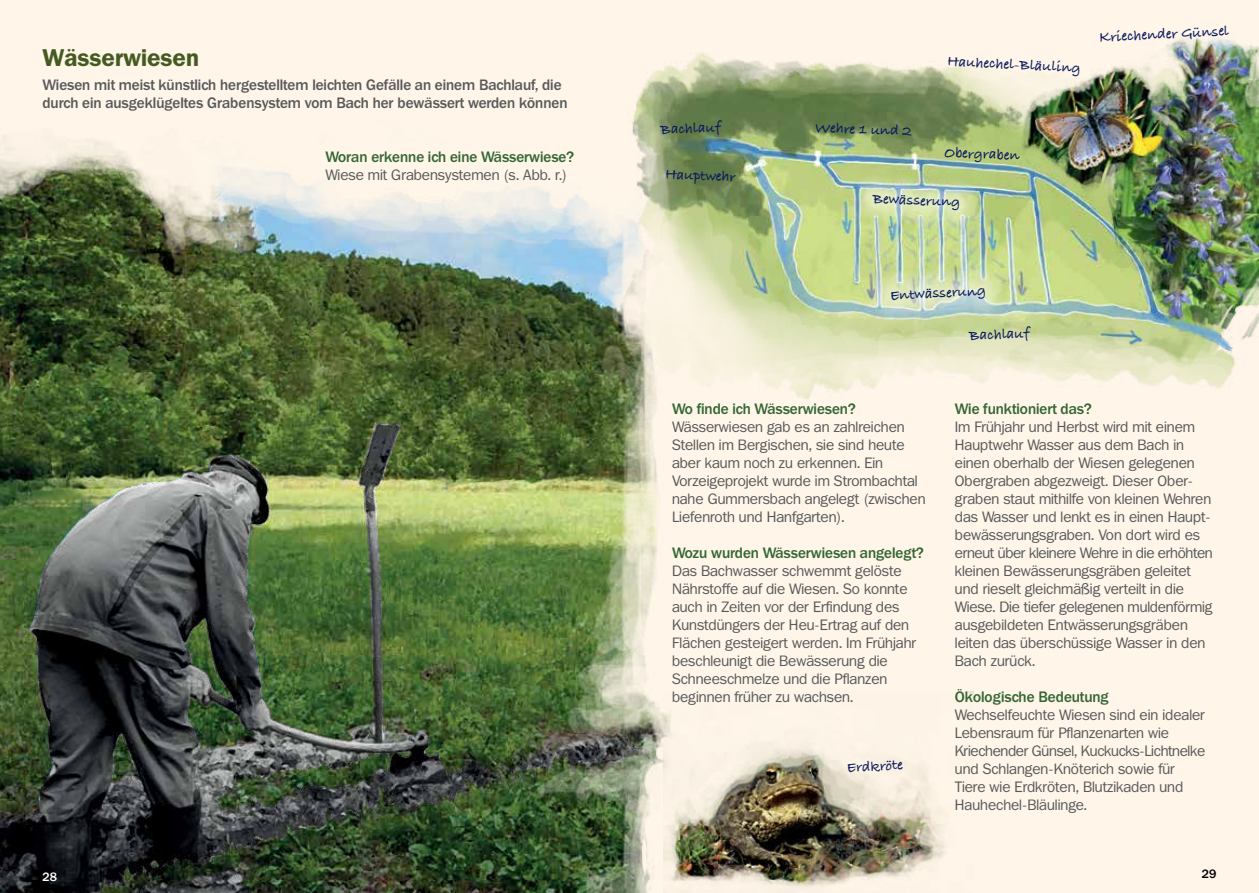
<style>
.page{position:relative;width:1259px;height:893px;background:#fff}
.page>*{position:absolute;margin:0;border:0;box-sizing:border-box;transform-origin:0 0}
.t1{font:600 24px "Franklin ITCBQ";color:#455a21}
.t2{font:15px/18px "Franklin ITCBQ";color:#58595b}
.t3{font:500 15px/18px "Franklin ITCBQ";color:#58595b}
.t4{font:500 15px "Franklin ITCBQ";color:#336632}
.t5{font:15px "Bradley Hand ITCTT Bold";color:#0a1a5d}
.t6{font:500 12px "Franklin ITCBQ";color:#fff}
.t7{font:500 12px "Franklin ITCBQ";color:#000}
</style>
<div class="page">
<img style="left:0;top:0;width:1259px;height:893px">
<img style="left:0;top:405px;width:658px;height:488px">
<img style="left:610px;top:44px;width:649px;height:372px">
<img style="left:850px;top:172px;width:131px;height:60px">
<svg style="left:868px;top:263px;width:140px;height:63px;background:#c8d9b2"></svg>
<img style="left:663px;top:692px;width:310px;height:201px">
<img style="left:1079px;top:31px;width:180px;height:311px">
<img style="left:995px;top:53px;width:187px;height:144px">
<h1 class="t1" style="left:43px;top:44px;width:158px">Wässerwiesen</h1>
<p class="t3" style="left:43px;top:76px;width:526px">Wiesen mit meist künstlich hergestelltem leichten Gefälle an einem Bachlauf, die durch ein ausgeklügeltes Grabensystem vom Bach her bewässert werden können</p>
<p class="t4" style="left:325px;top:149px;width:250px">Woran erkenne ich eine Wässerwiese?</p>
<p class="t2" style="left:325px;top:166px;width:243px">Wiese mit Grabensystemen (s. Abb. r.)</p>
<p class="t5" style="left:660px;top:121px;width:62px;rotate:-3deg">Bachlauf</p>
<p class="t5" style="left:665px;top:166px;width:72px;rotate:2deg">Hauptwehr</p>
<p class="t5" style="left:815px;top:119px;width:98px;rotate:2deg">Wehre 1 und 2</p>
<p class="t5" style="left:947px;top:52px;width:135px;rotate:3deg">Hauhechel-Bläuling</p>
<p class="t5" style="left:944px;top:144px;width:77px;rotate:2deg">Obergraben</p>
<p class="t5" style="left:873px;top:190px;width:89px;rotate:2deg">Bewässerung</p>
<p class="t5" style="left:1099px;top:29px;width:131px;rotate:-3deg">Kriechender Günsel</p>
<p class="t5" style="left:889px;top:287px;width:98px;rotate:-3deg">Entwässerung</p>
<p class="t5" style="left:969px;top:327px;width:62px;rotate:-3deg">Bachlauf</p>
<p class="t4" style="left:672px;top:401px;width:185px">Wo finde ich Wässerwiesen?</p>
<p class="t2" style="left:672px;top:418px;width:255px">Wässerwiesen gab es an zahlreichen Stellen im Bergischen, sie sind heute aber kaum noch zu erkennen. Ein Vorzeigeprojekt wurde im Strombachtal nahe Gummersbach angelegt (zwischen Liefenroth und Hanfgarten).</p>
<p class="t4" style="left:672px;top:545px;width:253px">Wozu wurden Wässerwiesen angelegt?</p>
<p class="t2" style="left:672px;top:562px;width:246px">Das Bachwasser schwemmt gelöste Nährstoffe auf die Wiesen. So konnte auch in Zeiten vor der Erfindung des Kunstdüngers der Heu-Ertrag auf den Flächen gesteigert werden. Im Frühjahr beschleunigt die Bewässerung die Schneeschmelze und die Pflanzen beginnen früher zu wachsen.</p>
<p class="t5" style="left:846px;top:759px;width:58px;rotate:-3deg">Erdkröte</p>
<p class="t4" style="left:955px;top:401px;width:138px">Wie funktioniert das?</p>
<p class="t2" style="left:955px;top:418px;width:259px">Im Frühjahr und Herbst wird mit einem Hauptwehr Wasser aus dem Bach in einen oberhalb der Wiesen gelegenen Obergraben abgezweigt. Dieser Ober&shy;graben staut mithilfe von kleinen Wehren das Wasser und lenkt es in einen Haupt&shy;bewässerungsgraben. Von dort wird es erneut über kleinere Wehre in die erhöhten kleinen Bewässerungsgräben geleitet und rieselt gleichmäßig verteilt in die Wiese. Die tiefer gelegenen muldenförmig ausgebildeten Entwässerungsgräben leiten das überschüssige Wasser in den Bach zurück.</p>
<p class="t4" style="left:955px;top:689px;width:155px">Ökologische Bedeutung</p>
<p class="t2" style="left:955px;top:706px;width:252px">Wechselfeuchte Wiesen sind ein idealer Lebensraum für Pflanzenarten wie Kriechender Günsel, Kuckucks-Lichtnelke und Schlangen-Knöterich sowie für Tiere wie Erdkröten, Blutzikaden und Hauhechel-Bläulinge.</p>
<p class="t6" style="left:43px;top:870px;width:16px">28</p>
<p class="t7" style="left:1202px;top:867px;width:16px">29</p>
</div>
